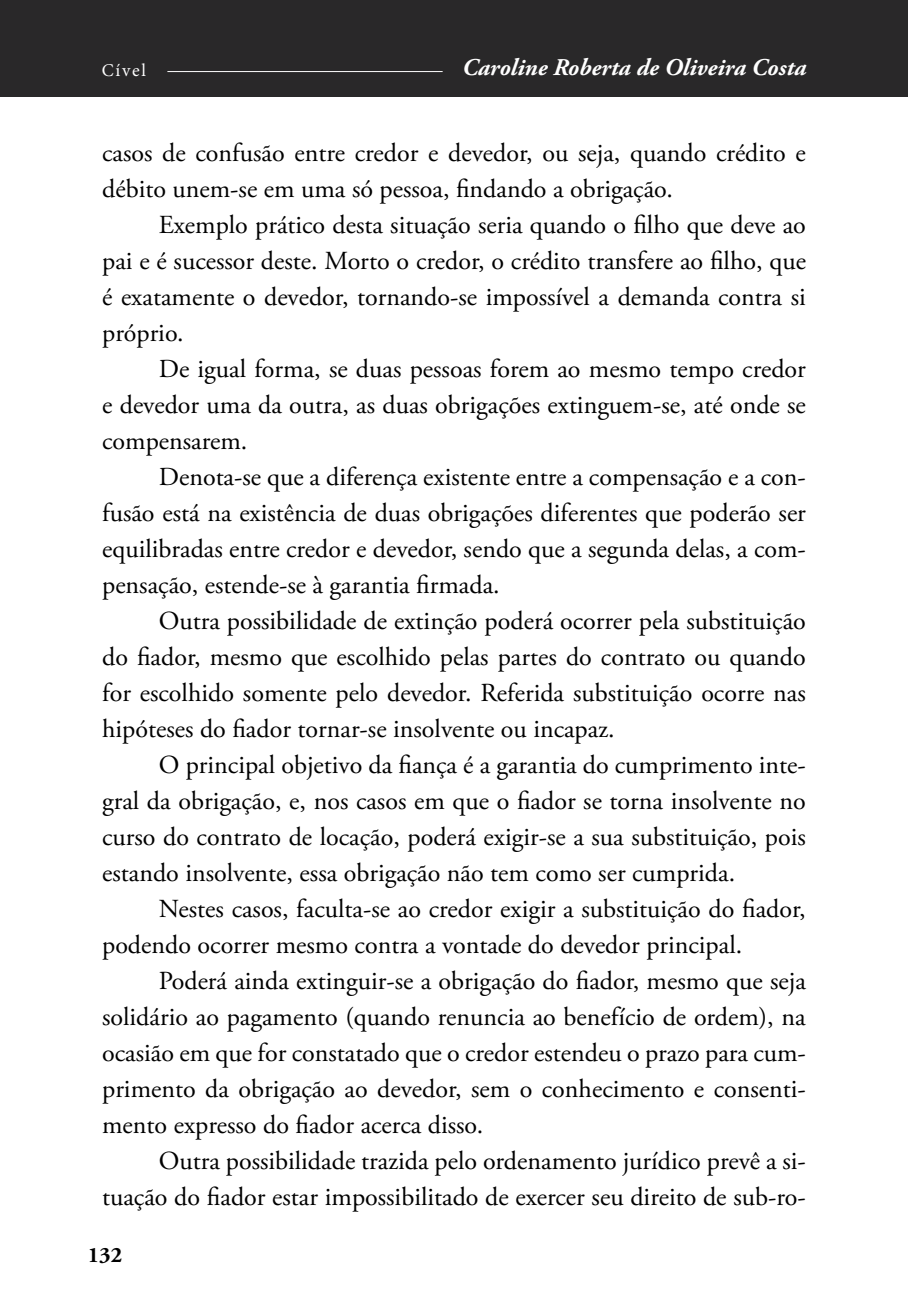
<style>
.page{position:relative;width:908px;height:1304px;background:#fff}
.page>*{position:absolute;margin:0;border:0;box-sizing:border-box;transform-origin:0 0}
.t1{font:26px/36px "Adobe Garamond Pro";color:#000;text-align:justify}
.t2{font:italic 700 24px "Adobe Garamond Pro";color:#fff}
.t3{font:700 22px "Adobe Garamond Pro";color:#000}
.t4{font:18px "Minion Pro";letter-spacing:.095em;color:#fff}
</style>
<div class="page">
<div style="left:0;top:0;width:907px;height:96px;background:#292829"></div>
<hr style="left:167px;top:71px;width:275px;height:1px;background:#fff">
<p class="t4" style="left:102px;top:58px;width:46px">Cível</p>
<p class="t2" style="left:462px;top:54px;width:345px">Caroline Roberta de Oliveira Costa</p>
<p class="t1" style="left:102px;top:135px;width:705px">casos de confusão entre credor e devedor, ou seja, quando crédito e débito unem-se em uma só pessoa, findando a obrigação.</p>
<p class="t1" style="left:102px;top:207px;width:705px;text-indent:57px">Exemplo prático desta situação seria quando o filho que deve ao pai e é sucessor deste. Morto o credor, o crédito transfere ao filho, que é exatamente o devedor, tornando-se impossível a demanda contra si próprio.</p>
<p class="t1" style="left:102px;top:351px;width:705px;text-indent:57px">De igual forma, se duas pessoas forem ao mesmo tempo credor e devedor uma da outra, as duas obrigações extinguem-se, até onde se compensarem.</p>
<p class="t1" style="left:102px;top:459px;width:705px;text-indent:57px">Denota-se que a diferença existente entre a compensação e a con&shy;fusão está na existência de duas obrigações diferentes que poderão ser equilibradas entre credor e devedor, sendo que a segunda delas, a com&shy;pensação, estende-se à garantia firmada.</p>
<p class="t1" style="left:102px;top:603px;width:705px;text-indent:57px">Outra possibilidade de extinção poderá ocorrer pela substituição do fiador, mesmo que escolhido pelas partes do contrato ou quando for escolhido somente pelo devedor. Referida substituição ocorre nas hipóteses do fiador tornar-se insolvente ou incapaz.</p>
<p class="t1" style="left:102px;top:747px;width:705px;text-indent:57px">O principal objetivo da fiança é a garantia do cumprimento inte&shy;gral da obrigação, e, nos casos em que o fiador se torna insolvente no curso do contrato de locação, poderá exigir-se a sua substituição, pois estando insolvente, essa obrigação não tem como ser cumprida.</p>
<p class="t1" style="left:102px;top:891px;width:704px;text-indent:57px">Nestes casos, faculta-se ao credor exigir a substituição do fiador, podendo ocorrer mesmo contra a vontade do devedor principal.</p>
<p class="t1" style="left:102px;top:963px;width:705px;text-indent:57px">Poderá ainda extinguir-se a obrigação do fiador, mesmo que seja solidário ao pagamento (quando renuncia ao benefício de ordem), na ocasião em que for constatado que o credor estendeu o prazo para cum&shy;primento da obrigação ao devedor, sem o conhecimento e consenti&shy;mento expresso do fiador acerca disso.</p>
<p class="t1" style="left:102px;top:1144px;width:705px;text-align:right">Outra possibilidade trazida pelo ordenamento jurídico prevê a si&shy;tuação do fiador estar impossibilitado de exercer seu direito de sub-ro-</p>
<p class="t3" style="left:88px;top:1242px;width:36px">132</p>
</div>
